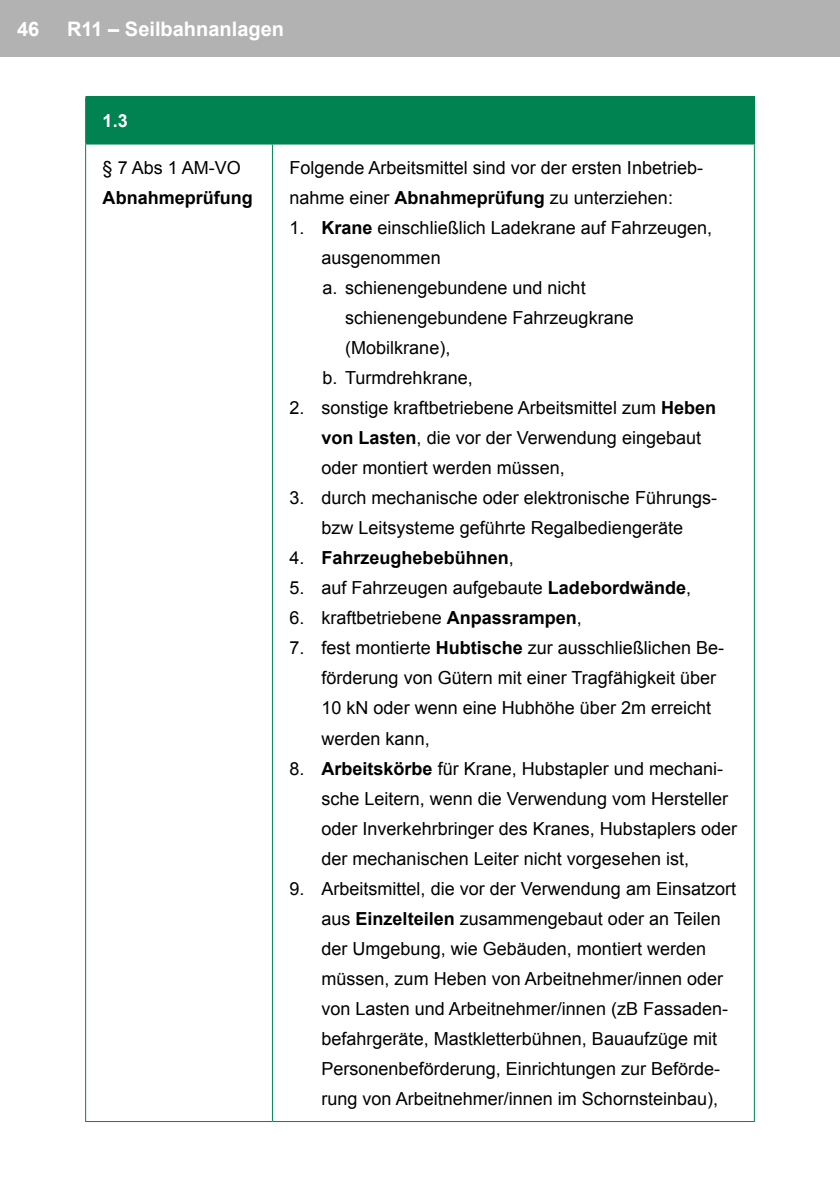
<style>
.page{position:relative;width:840px;height:1191px;background:#fff}
.page>*{position:absolute;margin:0;border:0;box-sizing:border-box;transform-origin:0 0}
.t1{font:700 20px "Arial";color:#fff}
.t2{font:18px/30px "Arial";color:#000}
.t3{font:700 18px "Arial";color:#000}
.t4{font:700 18px "Arial";color:#fff}
.s1{font-weight:700}
.s2{font-weight:400}
</style>
<div class="page">
<div style="left:0;top:0;width:839px;height:57px;background:#b3b2b2"></div>
<div style="left:86px;top:97px;width:668px;height:47px;background:#008251"></div>
<hr style="left:85px;top:144px;width:1px;height:977px;background:#008251">
<hr style="left:85px;top:96px;width:187px;height:1px;background:#008251">
<hr style="left:85px;top:97px;width:1px;height:46px;background:#008251">
<hr style="left:272px;top:96px;width:482px;height:1px;background:#008251">
<hr style="left:85px;top:143px;width:187px;height:1px;background:#008251">
<hr style="left:85px;top:1121px;width:187px;height:1px;background:#008251">
<hr style="left:272px;top:1121px;width:482px;height:1px;background:#008251">
<hr style="left:272px;top:144px;width:1px;height:977px;background:#008251">
<hr style="left:753px;top:144px;width:1px;height:977px;background:#008251">
<p class="t1" style="left:17px;top:15px;width:24px">46</p>
<p class="t1" style="left:67px;top:15px;width:218px">R11 – Seilbahnanlagen</p>
<p class="t4" style="left:103px;top:109px;width:27px">1.3</p>
<p class="t2" style="left:103px;top:153px;width:140px">§ 7 Abs 1 AM-VO</p>
<p class="t3" style="left:103px;top:186px;width:151px">Abnahmeprüfung</p>
<p class="t2" style="left:289px;top:153px;width:415px">Folgende Arbeitsmittel sind vor der ersten Inbetrieb&shy;nahme einer <span class="s1">Abnahmeprüfung</span> zu unterziehen:</p>
<p class="t2" style="left:289px;top:213px;width:424px">1. <span class="s1">Krane</span> einschließlich Ladekrane auf Fahrzeugen,</p>
<p class="t2" style="left:321px;top:243px;width:121px">ausgenommen</p>
<p class="t2" style="left:322px;top:273px;width:264px">a. schienengebundene und nicht</p>
<p class="t2" style="left:345px;top:303px;width:290px">schienengebundene Fahrzeugkrane</p>
<p class="t2" style="left:345px;top:333px;width:107px">(Mobilkrane),</p>
<p class="t2" style="left:322px;top:363px;width:152px">b. Turmdrehkrane,</p>
<p class="t2" style="left:321px;top:393px;width:396px;text-indent:-32px">2. sonstige kraftbetriebene Arbeitsmittel zum <span class="s1">Heben von Lasten</span>, die vor der Verwendung eingebaut oder montiert werden müssen,</p>
<p class="t2" style="left:289px;top:483px;width:429px;text-align:center">3. durch mechanische oder elektronische Führungs&shy;bzw Leitsysteme geführte Regalbediengeräte</p>
<p class="t3" style="left:289px;top:546px;width:226px"><span class="s2">4.</span> Fahrzeughebebühnen<span class="s2">,</span></p>
<p class="t2" style="left:289px;top:573px;width:403px">5. auf Fahrzeugen aufgebaute <span class="s1">Ladebordwände</span>,</p>
<p class="t2" style="left:289px;top:603px;width:294px">6. kraftbetriebene <span class="s1">Anpassrampen</span>,</p>
<p class="t2" style="left:321px;top:633px;width:404px;text-indent:-32px">7. fest montierte <span class="s1">Hubtische</span> zur ausschließlichen Be&shy;förderung von Gütern mit einer Tragfähigkeit über 10 kN oder wenn eine Hubhöhe über 2m erreicht werden kann,</p>
<p class="t2" style="left:321px;top:753px;width:417px;text-indent:-32px">8. <span class="s1">Arbeitskörbe</span> für Krane, Hubstapler und mechani&shy;sche Leitern, wenn die Verwendung vom Hersteller oder Inverkehrbringer des Kranes, Hubstaplers oder der mechanischen Leiter nicht vorgesehen ist,</p>
<p class="t2" style="left:321px;top:873px;width:416px;text-indent:-32px">9. Arbeitsmittel, die vor der Verwendung am Einsatzort aus <span class="s1">Einzelteilen</span> zusammengebaut oder an Teilen der Umgebung, wie Gebäuden, montiert werden müssen, zum Heben von Arbeitnehmer/innen oder von Lasten und Arbeitnehmer/innen (zB Fassaden&shy;befahrgeräte, Mastkletterbühnen, Bauaufzüge mit Personenbeförderung, Einrichtungen zur Beförde&shy;rung von Arbeitnehmer/innen im Schornsteinbau),</p>
</div>
